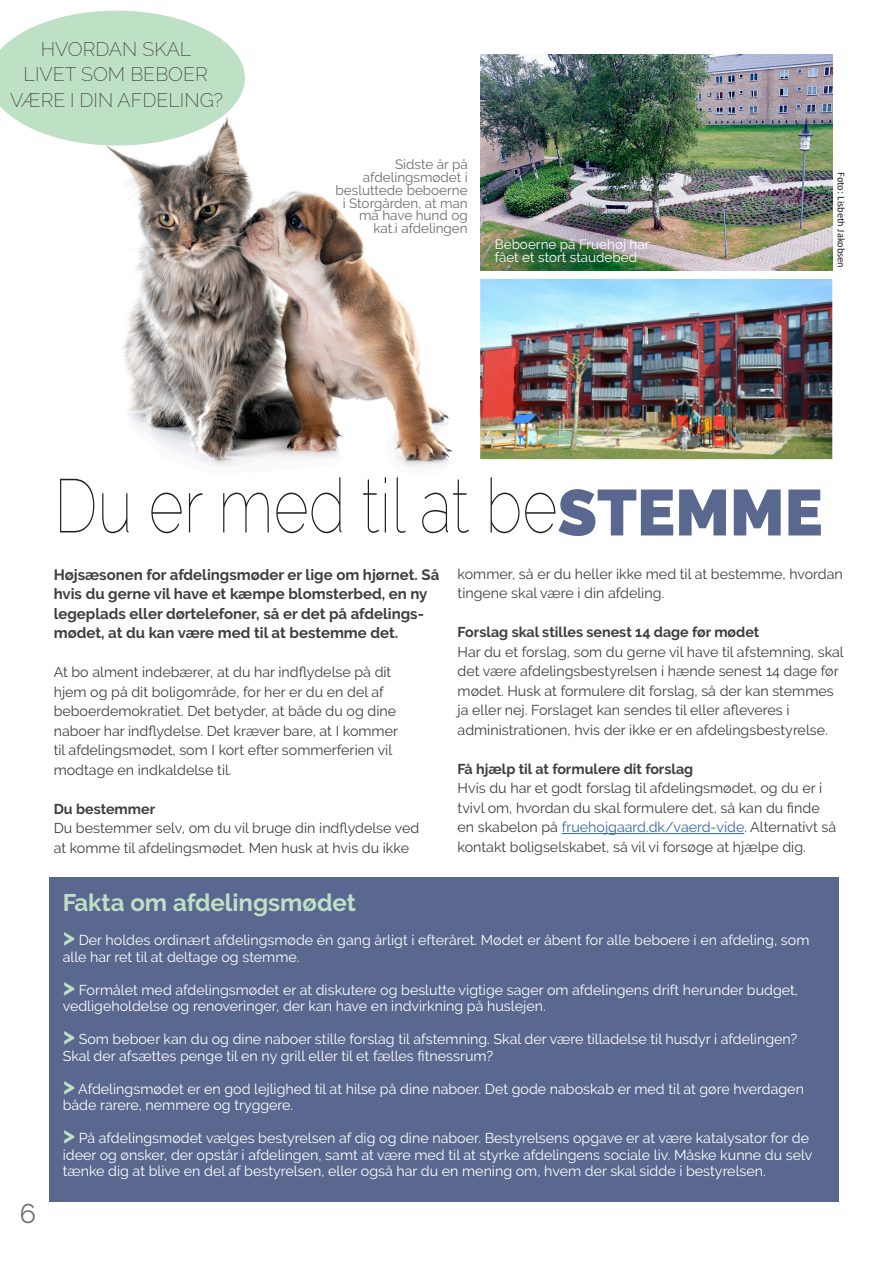
<style>
.page{position:relative;width:893px;height:1263px;background:#fff}
.page>*{position:absolute;margin:0;border:0;box-sizing:border-box;transform-origin:0 0}
.Address{font:100 75.6px "Raleway";color:#231f20;scale:.81 1}
.Address-2{font:27px "Raleway";color:#6c6d70}
.Address-3{font:700 24px "Raleway";color:#bee1c6}
.t1{font:200 19.65px/25.3px "Raleway";color:#3e3e3f;text-align:center}
.t2{font:700 15px/19.5px "Raleway";color:#3e3e3f}
.t3{font:14.25px/19.5px "Raleway";color:#3e3e3f}
.Address-4{font:14.25px/16.5px "Raleway";color:#fff}
.t4{font:700 14.25px "Raleway";color:#3e3e3f}
.Address-5{font:13.5px/12.8px "Raleway";color:#6c6d70;text-align:right}
.Address-6{font:13.5px/12.8px "Raleway";color:#fff}
.Address-7{font:10.5px "Calibri";color:#231f20}
.s1{font-weight:900;font-size:64.65px;color:#5a688f}
.s2{color:#3667a4}
.s3{font-weight:700;font-size:24px;color:#bee1c6}
</style>
<div class="page">
<div style="left:49px;top:878px;width:790px;height:324px;background:#5a688f"></div>
<img style="left:106px;top:146px;width:347px;height:320px">
<img style="left:480px;top:54px;width:352px;height:216px">
<img style="left:480px;top:279px;width:352px;height:180px">
<svg style="left:0;top:11px;width:245px;height:135px"></svg>
<hr style="left:562px;top:833px;width:182px;height:1px;background:#3667a4">
<p class="t1" style="left:10px;top:36px;width:215px">HVORDAN SKAL<br>LIVET SOM BEBOER<br>VÆRE I DIN AFDELING?</p>
<p class="Address-5" style="left:336px;top:158px;width:134px">Sidste år på afdelingsmødet i besluttede beboerne i Storgården, at man må have hund og kat.i afdelingen</p>
<p class="Address-6" style="left:495px;top:238px;width:156px">Beboerne på Fruehøj har fået et stort staudebed</p>
<p class="Address-7" style="left:849px;top:172px;width:98px;rotate:90deg">Foto: Lisbeth Jakobsen</p>
<p class="Address" style="left:54px;top:461px;width:951px">Du er med til at be<span class="s1">STEMME</span></p>
<p class="t2" style="left:54px;top:565px;width:387px">Højsæsonen for afdelingsmøder er lige om hjørnet. Så hvis du gerne vil have et kæmpe blomsterbed, en ny legeplads eller dørtelefoner, så er det på afdelings&shy;mødet, at du kan være med til at bestemme det.</p>
<p class="t3" style="left:54px;top:662px;width:346px">At bo alment indebærer, at du har indflydelse på dit hjem og på dit boligområde, for her er du en del af beboerdemokratiet. Det betyder, at både du og dine naboer har indflydelse. Det kræver bare, at I kommer til afdelingsmødet, som I kort efter sommerferien vil modtage en indkaldelse til.</p>
<p class="t4" style="left:54px;top:800px;width:103px">Du bestemmer</p>
<p class="t3" style="left:54px;top:818px;width:367px">Du bestemmer selv, om du vil bruge din indflydelse ved at komme til afdelingsmødet. Men husk at hvis du ikke</p>
<p class="t3" style="left:458px;top:564px;width:387px">kommer, så er du heller ikke med til at bestemme, hvordan tingene skal være i din afdeling.</p>
<p class="t4" style="left:458px;top:624px;width:303px">Forslag skal stilles senest 14 dage før mødet</p>
<p class="t3" style="left:458px;top:642px;width:388px">Har du et forslag, som du gerne vil have til afstemning, skal det være afdelingsbestyrelsen i hænde senest 14 dage før mødet. Husk at formulere dit forslag, så der kan stemmes ja eller nej. Forslaget kan sendes til eller afleveres i administrationen, hvis der ikke er en afdelingsbestyrelse.</p>
<p class="t4" style="left:458px;top:761px;width:237px">Få hjælp til at formulere dit forslag</p>
<p class="t3" style="left:458px;top:779px;width:380px">Hvis du har et godt forslag til afdelingsmødet, og du er i tvivl om, hvordan du skal formulere det, så kan du finde en skabelon på <span class="s2">fruehojgaard.dk/vaerd-vide</span>. Alternativt så kontakt boligselskabet, så vil vi forsøge at hjælpe dig.</p>
<p class="Address-2" style="left:20px;top:1198px;width:18px">6</p>
<p class="Address-3" style="left:63px;top:888px;width:295px">Fakta om afdelingsmødet</p>
<p class="Address-4" style="left:63px;top:932px;width:748px"><span class="s3">&gt;</span> Der holdes ordinært afdelingsmøde én gang årligt i efteråret. Mødet er åbent for alle beboere i en afdeling, som alle har ret til at deltage og stemme.</p>
<p class="Address-4" style="left:63px;top:981px;width:737px"><span class="s3">&gt;</span> Formålet med afdelingsmødet er at diskutere og beslutte vigtige sager om afdelingens drift herunder budget, vedligeholdelse og renoveringer, der kan have en indvirkning på huslejen.</p>
<p class="Address-4" style="left:63px;top:1031px;width:736px"><span class="s3">&gt;</span> Som beboer kan du og dine naboer stille forslag til afstemning. Skal der være tilladelse til husdyr i afdelingen?<br>Skal der afsættes penge til en ny grill eller til et fælles fitnessrum?</p>
<p class="Address-4" style="left:63px;top:1080px;width:743px"><span class="s3">&gt;</span> Afdelingsmødet er en god lejlighed til at hilse på dine naboer. Det gode naboskab er med til at gøre hverdagen både rarere, nemmere og tryggere.</p>
<p class="Address-4" style="left:63px;top:1130px;width:751px"><span class="s3">&gt;</span> På afdelingsmødet vælges bestyrelsen af dig og dine naboer. Bestyrelsens opgave er at være katalysator for de ideer og ønsker, der opstår i afdelingen, samt at være med til at styrke afdelingens sociale liv. Måske kunne du selv tænke dig at blive en del af bestyrelsen, eller også har du en mening om, hvem der skal sidde i bestyrelsen.</p>
</div>
